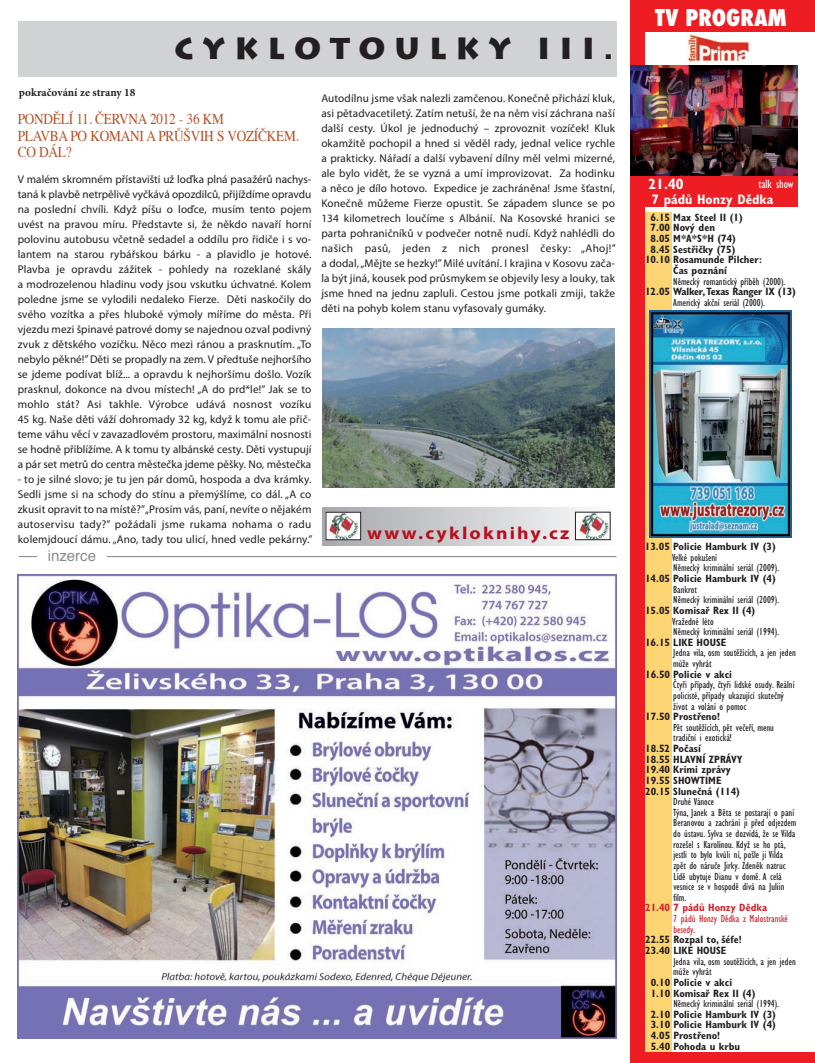
<style>
.page{position:relative;width:815px;height:1063px;background:#fff}
.page>*{position:absolute;margin:0;border:0;box-sizing:border-box;transform-origin:0 0}
.t1{font:900 30px "Lithos CE";letter-spacing:.3em;color:#231f20}
.t2{font:800 condensed 22.5px "Futura";color:#fff}
.t3{font:700 17.5px "Myriad Pro";letter-spacing:.11em;color:#b80f1e;scale:1.12 1}
.t4{font:15px/16.2px "Times";letter-spacing:-.02em;color:#b55025;scale:.89 1}
.t5{font:15px "Helvetica";color:#8a8c8f}
.t6{font:700 condensed 15px "Gill Sans CE";color:#fff}
.t7{font:700 condensed 13.75px "Gill Sans CE";color:#fff}
.t8{font:condensed 12.5px "Gill Sans CE";color:#fff}
.t9{font:11.25px/15px "Myriad Pro";letter-spacing:.01em;color:#231f20;text-align:justify}
.t10{font:700 11.25px "Minion Pro";color:#231f20}
.t11{font:condensed 10.62px/10.6px "Gill Sans CE";color:#231f20}
.t12{font:700 condensed 10.62px/10.6px "Gill Sans CE";color:#231f20}
.t13{font:condensed 10.62px/10.6px "Gill Sans CE";color:#d1232a}
.t14{font:700 condensed 10.62px "Gill Sans CE";letter-spacing:-.02em;color:#231f20}
.t15{font:700 condensed 10.62px "Gill Sans CE";color:#d1232a}
</style>
<div class="page">
<img style="left:18px;top:574px;width:599px;height:464px">
<div style="left:631px;top:0;width:184px;height:32px;background:#ee1d23"></div>
<div style="left:631px;top:175px;width:166px;height:32px;background:#ee1d23"></div>
<img style="left:687px;top:33px;width:63px;height:29px">
<div style="left:631px;top:0;width:14px;height:1063px;background:#ee1d23"></div>
<div style="left:631px;top:1052px;width:184px;height:11px;background:#ee1d23"></div>
<div style="left:645px;top:213px;width:26px;height:839px;background:#fdd472"></div>
<img style="left:631px;top:66px;width:166px;height:109px">
<img style="left:649px;top:311px;width:142px;height:226px">
<hr style="left:19px;top:556px;width:598px;height:1px;background:#808285">
<div style="left:37px;top:549px;width:70px;height:21px;background:#fff"></div>
<div style="left:18px;top:21px;width:598px;height:56px;background:#d1d2d4"></div>
<svg style="left:323px;top:507px;width:288px;height:39px;background:#cecfd1"></svg>
<img style="left:328px;top:514px;width:31px;height:24px">
<div style="left:326px;top:512px;width:35px;height:28px;border:1px solid #231f20"></div>
<img style="left:577px;top:514px;width:31px;height:24px">
<div style="left:575px;top:512px;width:35px;height:28px;border:1px solid #231f20"></div>
<img style="left:322px;top:329px;width:292px;height:159px">
<h1 class="t1" style="left:174px;top:30px;width:440px">CYKLOTOULKY III.</h1>
<p class="t10" style="left:19px;top:85px;width:118px">pokračování ze strany 18</p>
<h3 class="t4" style="left:18px;top:110px;width:318px">PONDĚLÍ 11. ČERVNA 2012 - 36 KM<br>PLAVBA PO KOMANI A PRŮŠVIH S VOZÍČKEM.<br>CO DÁL?</h3>
<p class="t9" style="left:18px;top:172px;width:295px">V malém skromném přístavišti už loďka plná pasažérů nachys&shy;taná k plavbě netrpělivě vyčkává opozdilců, přijíždíme opravdu na poslední chvíli. Když píšu o loďce, musím tento pojem uvést na pravou míru. Představte si, že někdo navaří horní polovinu autobusu včetně sedadel a oddílu pro řidiče i s vo&shy;lantem na starou rybářskou bárku - a plavidlo je hotové.<br>Plavba je opravdu zážitek - pohledy na rozeklané skály a modrozelenou hladinu vody jsou vskutku úchvatné. Kolem poledne jsme se vylodili nedaleko Fierze. Děti naskočily do svého vozítka a přes hluboké výmoly míříme do města. Při vjezdu mezi špinavé patrové domy se najednou ozval podivný zvuk z dětského vozíčku. Něco mezi ránou a prasknutím. „To nebylo pěkné!” Děti se propadly na zem. V předtuše nejhoršího se jdeme podívat blíž... a opravdu k nejhoršímu došlo. Vozík prasknul, dokonce na dvou místech! „A do prd*le!” Jak se to mohlo stát? Asi takhle. Výrobce udává nosnost vozíku 45 kg. Naše děti váží dohromady 32 kg, když k tomu ale přič&shy;teme váhu věcí v zavazadlovém prostoru, maximální nosnosti se hodně přiblížíme. A k tomu ty albánské cesty. Děti vystupují a pár set metrů do centra městečka jdeme pěšky. No, městečka</p>
<p class="t9" style="left:18px;top:472px;width:296px">- to je silné slovo; je tu jen pár domů, hospoda a dva krámky.<br>Sedli jsme si na schody do stínu a přemýšlíme, co dál. „A co zkusit opravit to na místě?” „Prosím vás, paní, nevíte o nějakém autoservisu tady?” požádali jsme rukama nohama o radu kolemjdoucí dámu. „Ano, tady tou ulicí, hned vedle pekárny.”</p>
<h3 class="t5" style="left:48px;top:544px;width:50px">inzerce</h3>
<p class="t9" style="left:321px;top:90px;width:296px">Autodílnu jsme však nalezli zamčenou. Konečně přichází kluk, asi pětadvacetiletý. Zatím netuší, že na něm visí záchrana naší další cesty. Úkol je jednoduchý – zprovoznit vozíček! Kluk okamžitě pochopil a hned si věděl rady, jednal velice rychle a prakticky. Nářadí a další vybavení dílny měl velmi mizerné, ale bylo vidět, že se vyzná a umí improvizovat. Za hodinku a něco je dílo hotovo. Expedice je zachráněna! Jsme šťastní, Konečně můžeme Fierze opustit. Se západem slunce se po 134 kilometrech loučíme s Albánií. Na Kosovské hranici se parta pohraničníků v podvečer notně nudí. Když nahlédli do našich pasů, jeden z nich pronesl česky: „Ahoj!” a dodal, „Mějte se hezky!” Milé uvítání. I krajina v Kosovu zača&shy;la být jiná, kousek pod průsmykem se objevily lesy a louky, tak jsme hned na jednu zapluli. Cestou jsme potkali zmiji, takže děti na pohyb kolem stanu vyfasovaly gumáky.</p>
<h3 class="t3" style="left:367px;top:522px;width:182px">www.cykloknihy.cz</h3>
<h2 class="t2" style="left:655px;top:2px;width:133px">TV PROGRAM</h2>
<h3 class="t6" style="left:648px;top:175px;width:37px">21.40</h3>
<p class="t7" style="left:652px;top:191px;width:123px">7 pádů Honzy Dědka</p>
<p class="t8" style="left:759px;top:176px;width:36px">talk show</p>
<p class="t12" style="left:651px;top:212px;width:94px">6.15 Max Steel II (1)</p>
<p class="t12" style="left:651px;top:223px;width:66px">7.00 Nový den</p>
<p class="t12" style="left:651px;top:233px;width:87px">8.05 M*A*S*H (74)</p>
<p class="t12" style="left:651px;top:244px;width:86px">8.45 Sestřičky (75)</p>
<p class="t12" style="left:645px;top:255px;width:118px">10.10 Rosamunde Pilcher:</p>
<p class="t12" style="left:673px;top:265px;width:55px">Čas poznání</p>
<p class="t11" style="left:673px;top:276px;width:114px">Německý romantický příběh (2000).</p>
<p class="t14" style="left:645px;top:285px;width:152px">12.05 Walker, Texas Ranger IX (13)</p>
<p class="t11" style="left:673px;top:297px;width:93px">Americký akční seriál (2000).</p>
<p class="t12" style="left:645px;top:541px;width:132px">13.05 Policie Hamburk IV (3)</p>
<p class="t11" style="left:672px;top:552px;width:108px">Velké pokušení<br>Německý kriminální seriál (2009).</p>
<p class="t12" style="left:645px;top:573px;width:132px">14.05 Policie Hamburk IV (4)</p>
<p class="t11" style="left:673px;top:584px;width:107px">Bankrot<br>Německý kriminální seriál (2009).</p>
<p class="t12" style="left:645px;top:605px;width:112px">15.05 Komisař Rex II (4)</p>
<p class="t11" style="left:672px;top:616px;width:108px">Vražedné léto<br>Německý kriminální seriál (1994).</p>
<p class="t12" style="left:645px;top:637px;width:83px">16.15 LIKE HOUSE</p>
<p class="t11" style="left:673px;top:648px;width:124px">Jedna vila, osm soutěžících, a jen jeden může vyhrát</p>
<p class="t12" style="left:645px;top:669px;width:88px">16.50 Policie v akci</p>
<p class="t11" style="left:673px;top:680px;width:123px">Čtyři případy, čtyři lidské osudy. Reální policisté, případy ukazující skutečný život a volání o pomoc</p>
<p class="t12" style="left:645px;top:711px;width:76px">17.50 Prostřeno!</p>
<p class="t11" style="left:673px;top:722px;width:102px">Pět soutěžících, pět večeří, menu tradiční i exotická!</p>
<p class="t12" style="left:645px;top:743px;width:99px">18.52 Počasí<br>18.55 HLAVNÍ ZPRÁVY<br>19.40 Krimi zprávy<br>19.55 SHOWTIME<br>20.15 Slunečná (114)</p>
<p class="t11" style="left:673px;top:796px;width:125px">Druhé Vánoce<br>Týna, Janek a Běta se postarají o paní<br>Beranovou a zachrání ji před odjezdem do ústavu. Sylva se dozvídá, že se Vilda rozešel s Karolínou. Když se ho ptá, jestli to bylo kvůli ní, pošle ji Vilda zpět do náruče Jirky. Zdeněk natruc<br>Lídě ubytuje Dianu v domě. A celá vesnice se v hospodě dívá na Juliin film.</p>
<p class="t15" style="left:645px;top:902px;width:123px">21.40 7 pádů Honzy Dědka</p>
<p class="t13" style="left:673px;top:913px;width:116px">7 pádů Honzy Dědka z Malostranské besedy.</p>
<p class="t12" style="left:645px;top:935px;width:98px">22.55 Rozpal to, šéfe!<br>23.40 LIKE HOUSE</p>
<p class="t11" style="left:673px;top:956px;width:124px">Jedna vila, osm soutěžících, a jen jeden může vyhrát</p>
<p class="t12" style="left:651px;top:977px;width:106px">0.10 Policie v akci<br>1.10 Komisař Rex II (4)</p>
<p class="t11" style="left:673px;top:998px;width:107px">Německý kriminální seriál (1994).</p>
<p class="t12" style="left:651px;top:1009px;width:127px">2.10 Policie Hamburk IV (3)<br>3.10 Policie Hamburk IV (4)<br>4.05 Prostřeno!<br>5.40 Pohoda u krbu</p>
</div>
